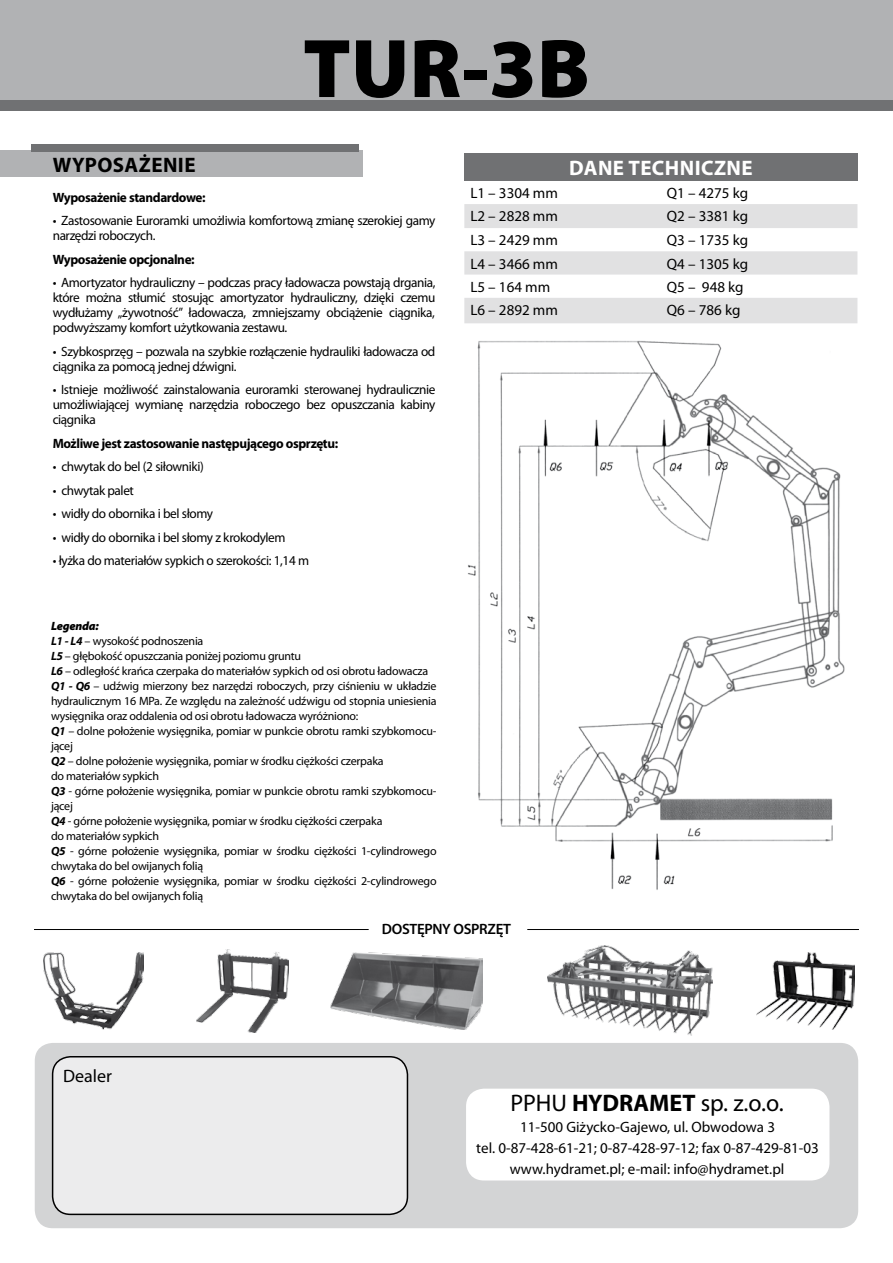
<style>
.page{position:relative;width:893px;height:1263px;background:#fff}
.page>*{position:absolute;margin:0;border:0;box-sizing:border-box;transform-origin:0 0}
.t1{font:900 84px "Myriad Pro";color:#000}
.t2{font:24px "Myriad Pro";color:#000}
.t3{font:700 21px "Myriad Pro";letter-spacing:.02em;color:#fff}
.t4{font:700 21px "Myriad Pro";letter-spacing:.02em;color:#000}
.t5{font:18px "Myriad Pro";color:#000}
.t6{font:15px/21px "Myriad Pro";color:#000;text-align:center}
.t7{font:600 15px "Myriad Pro";letter-spacing:-.02em;color:#000}
.t8{font:13.5px/15px "Myriad Pro";letter-spacing:-.03em;color:#000}
.t9{font:700 13.5px "Myriad Pro";letter-spacing:-.03em;color:#000}
.t10{font:12px/15px "Myriad Pro";letter-spacing:-.02em;color:#000}
.s1{font-weight:900;font-style:italic}
.s2{font-weight:700;font-style:italic}
.s3{font-weight:700}
</style>
<div class="page">
<div style="left:0;top:151px;width:363px;height:26px;background:#b1b2b4"></div>
<div style="left:31px;top:145px;width:327px;height:7px;background:#707173"></div>
<div style="left:35px;top:1043px;width:823px;height:185px;background:#d3d4d5;border-radius:18px"></div>
<div style="left:466px;top:1089px;width:363px;height:91px;background:#fff;border-radius:18px"></div>
<div style="left:0;top:0;width:893px;height:104px;background:#b1b2b4"></div>
<div style="left:53px;top:1057px;width:354px;height:157px;background:#ececed;border-radius:18px"></div>
<div style="left:52px;top:1056px;width:356px;height:159px;border:2px solid #000;border-radius:18px"></div>
<div style="left:464px;top:153px;width:393px;height:28px;background:#707173"></div>
<svg style="left:464px;top:204px;width:393px;height:119px;fill:#e1e1e2"></svg>
<div style="left:0;top:100px;width:893px;height:10px;background:#707173"></div>
<img style="left:467px;top:340px;width:378px;height:550px">
<img style="left:44px;top:953px;width:100px;height:76px">
<img style="left:196px;top:950px;width:92px;height:82px">
<img style="left:331px;top:952px;width:152px;height:77px">
<img style="left:547px;top:946px;width:165px;height:90px">
<img style="left:757px;top:953px;width:98px;height:76px">
<hr style="left:34px;top:929px;width:335px;height:1px;background:#000">
<hr style="left:527px;top:929px;width:332px;height:1px;background:#000">
<h1 class="t1" style="left:303px;top:21px;width:288px">TUR-3B</h1>
<h3 class="t4" style="left:53px;top:153px;width:144px">Wyposażenie</h3>
<p class="t9" style="left:53px;top:190px;width:154px">Wyposażenie standardowe:</p>
<p class="t8" style="left:53px;top:213px;width:384px">• Zastosowanie Euroramki umożliwia komfortową zmianę szerokiej gamy narzędzi roboczych.</p>
<p class="t9" style="left:53px;top:252px;width:143px">Wyposażenie opcjonalne:</p>
<p class="t8" style="left:53px;top:275px;width:384px;text-align:justify">• Amortyzator hydrauliczny – podczas pracy ładowacza powstają drgania, które można stłumić stosując amortyzator hydrauliczny, dzięki czemu wydłużamy „żywotność” ładowacza, zmniejszamy obciążenie ciągnika, podwyższamy komfort użytkowania zestawu.</p>
<p class="t8" style="left:53px;top:344px;width:384px">• Szybkosprzęg – pozwala na szybkie rozłączenie hydrauliki ładowacza od ciągnika za pomocą jednej dźwigni.</p>
<p class="t8" style="left:53px;top:382px;width:384px;text-align:justify">• Istnieje możliwość zainstalowania euroramki sterowanej hydraulicznie umożliwiającej wymianę narzędzia roboczego bez opuszczania kabiny ciągnika</p>
<p class="t9" style="left:53px;top:436px;width:287px">Możliwe jest zastosowanie następującego osprzętu:</p>
<p class="t8" style="left:53px;top:459px;width:153px">• chwytak do bel (2 siłowniki)</p>
<p class="t8" style="left:53px;top:483px;width:83px">• chwytak palet</p>
<p class="t8" style="left:53px;top:506px;width:162px">• widły do obornika i bel słomy</p>
<p class="t8" style="left:53px;top:530px;width:234px">• widły do obornika i bel słomy z krokodylem</p>
<p class="t8" style="left:53px;top:553px;width:258px">• łyżka do materiałów sypkich o szerokości: 1,14 m</p>
<h3 class="t3" style="left:569px;top:156px;width:29px">DANE</h3>
<h3 class="t3" style="left:628px;top:156px;width:112px">TECHNICZNE</h3>
<p class="t6" style="left:470px;top:183px;width:89px">L1 – 3304 mm</p>
<p class="t6" style="left:667px;top:183px;width:83px">Q1 – 4275 kg</p>
<p class="t6" style="left:470px;top:206px;width:89px">L2 – 2828 mm</p>
<p class="t6" style="left:667px;top:206px;width:83px">Q2 – 3381 kg</p>
<p class="t6" style="left:470px;top:230px;width:89px">L3 – 2429 mm</p>
<p class="t6" style="left:667px;top:230px;width:83px">Q3 – 1735 kg</p>
<p class="t6" style="left:470px;top:253px;width:89px">L4 – 3466 mm</p>
<p class="t6" style="left:667px;top:253px;width:83px">Q4 – 1305 kg</p>
<p class="t6" style="left:470px;top:277px;width:81px">L5 – 164 mm</p>
<p class="t6" style="left:667px;top:277px;width:78px">Q5 – 948 kg</p>
<p class="t6" style="left:470px;top:300px;width:89px">L6 – 2892 mm</p>
<p class="t6" style="left:667px;top:300px;width:75px">Q6 – 786 kg</p>
<p class="t10" style="left:51px;top:619px;width:387px"><span class="s1">Legenda:<br></span><span class="s2">L1 - L4</span> – wysokość podnoszenia<br><span class="s2">L5</span> – głębokość opuszczania poniżej poziomu gruntu<br><span class="s2">L6</span> – odległość krańca czerpaka do materiałów sypkich od osi obrotu ładowacza <span class="s2">Q1 - Q6</span> – udźwig mierzony bez narzędzi roboczych, przy ciśnieniu w układzie hydraulicznym 16 MPa. Ze względu na zależność udźwigu od stopnia uniesienia wysięgnika oraz oddalenia od osi obrotu ładowacza wyróżniono:<br><span class="s2">Q1</span> – dolne położenie wysięgnika, pomiar w punkcie obrotu ramki szybkomocu&shy;jącej<br><span class="s2">Q2</span> – dolne położenie wysięgnika, pomiar w środku ciężkości czerpaka<br>do materiałów sypkich<br><span class="s2">Q3</span> - górne położenie wysięgnika, pomiar w punkcie obrotu ramki szybkomocu&shy;jącej<br><span class="s2">Q4</span> - górne położenie wysięgnika, pomiar w środku ciężkości czerpaka<br>do materiałów sypkich<br><span class="s2">Q5</span> - górne położenie wysięgnika, pomiar w środku ciężkości 1-cylindrowego chwytaka do bel owijanych folią<br><span class="s2">Q6</span> - górne położenie wysięgnika, pomiar w środku ciężkości 2-cylindrowego chwytaka do bel owijanych folią</p>
<p class="t7" style="left:382px;top:921px;width:131px">DOSTĘPNY OSPRZĘT</p>
<h3 class="t5" style="left:63px;top:1066px;width:50px">Dealer</h3>
<h2 class="t2" style="left:510px;top:1090px;width:275px">PPHU <span class="s3">HYDRAMET</span> sp. z.o.o.</h2>
<p class="t6" style="left:476px;top:1117px;width:344px">11-500 Giżycko-Gajewo, ul. Obwodowa 3<br>tel. 0-87-428-61-21; 0-87-428-97-12; fax 0-87-429-81-03 www.hydramet.pl; e-mail: info@hydramet.pl</p>
</div>
